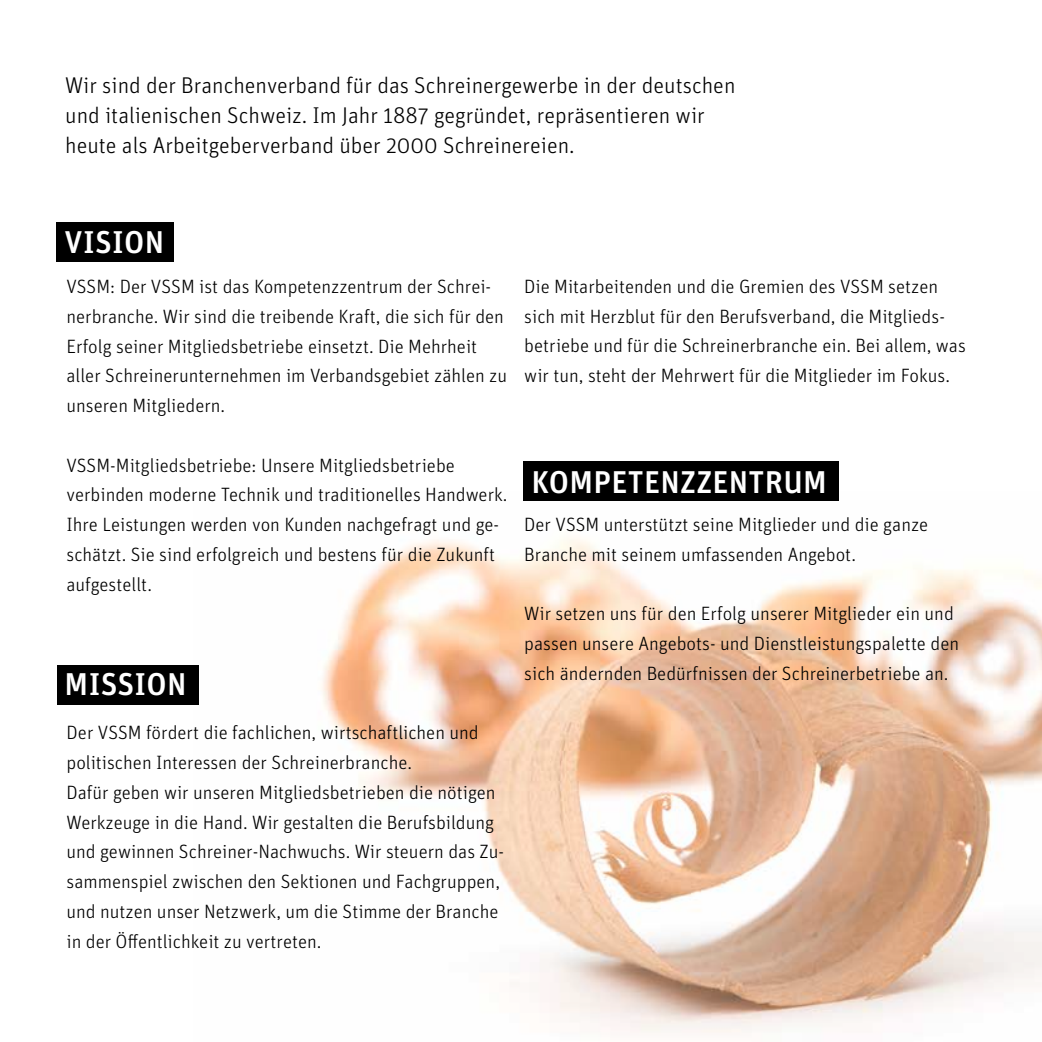
<style>
.page{position:relative;width:1042px;height:1042px;background:#fff}
.page>*{position:absolute;margin:0;border:0;box-sizing:border-box;transform-origin:0 0}
.t1{font:500 31.5px "Unit OT";letter-spacing:.01em;color:#fff}
.t2{font:300 22.75px/29.8px "Unit OT";color:#000}
.t3{font:300 19.25px/29.8px "Unit OT";color:#000}
</style>
<div class="page">
<img style="left:193px;top:491px;width:849px;height:542px">
<div style="left:57px;top:222px;width:117px;height:40px;background:#000"></div>
<div style="left:523px;top:461px;width:315px;height:40px;background:#000"></div>
<div style="left:57px;top:665px;width:141px;height:39px;background:#000"></div>
<p class="t2" style="left:65px;top:71px;width:672px">Wir sind der Branchenverband für das Schreinergewerbe in der deutschen und italienischen Schweiz. Im Jahr 1887 gegründet, repräsentieren wir heute als Arbeitgeberverband über 2000 Schreinereien.</p>
<h1 class="t1" style="left:65px;top:223px;width:101px">VISION</h1>
<p class="t3" style="left:66px;top:272px;width:442px">VSSM: Der VSSM ist das Kompetenzzentrum der Schrei&shy;nerbranche. Wir sind die treibende Kraft, die sich für den Erfolg seiner Mitgliedsbetriebe einsetzt. Die Mehrheit aller Schreinerunternehmen im Verbandsgebiet zählen zu unseren Mitgliedern.</p>
<p class="t3" style="left:66px;top:450px;width:443px">VSSM-Mitgliedsbetriebe: Unsere Mitgliedsbetriebe verbinden moderne Technik und traditionelles Handwerk.<br>Ihre Leistungen werden von Kunden nachgefragt und ge&shy;schätzt. Sie sind erfolgreich und bestens für die Zukunft aufgestellt.</p>
<h1 class="t1" style="left:65px;top:665px;width:123px">MISSION</h1>
<p class="t3" style="left:66px;top:718px;width:439px">Der VSSM fördert die fachlichen, wirtschaftlichen und politischen Interessen der Schreinerbranche.<br>Dafür geben wir unseren Mitgliedsbetrieben die nötigen Werkzeuge in die Hand. Wir gestalten die Berufsbildung und gewinnen Schreiner-Nachwuchs. Wir steuern das Zu&shy;sammenspiel zwischen den Sektionen und Fachgruppen, und nutzen unser Netzwerk, um die Stimme der Branche in der Öffentlichkeit zu vertreten.</p>
<p class="t3" style="left:524px;top:272px;width:443px">Die Mitarbeitenden und die Gremien des VSSM setzen sich mit Herzblut für den Berufsverband, die Mitglieds&shy;betriebe und für die Schreinerbranche ein. Bei allem, was wir tun, steht der Mehrwert für die Mitglieder im Fokus.</p>
<h1 class="t1" style="left:531px;top:463px;width:297px">KOMPETENZZENTRUM</h1>
<p class="t3" style="left:524px;top:510px;width:405px">Der VSSM unterstützt seine Mitglieder und die ganze<br>Branche mit seinem umfassenden Angebot.</p>
<p class="t3" style="left:524px;top:599px;width:436px">Wir setzen uns für den Erfolg unserer Mitglieder ein und passen unsere Angebots- und Dienstleistungspalette den sich ändernden Bedürfnissen der Schreinerbetriebe an.</p>
</div>
